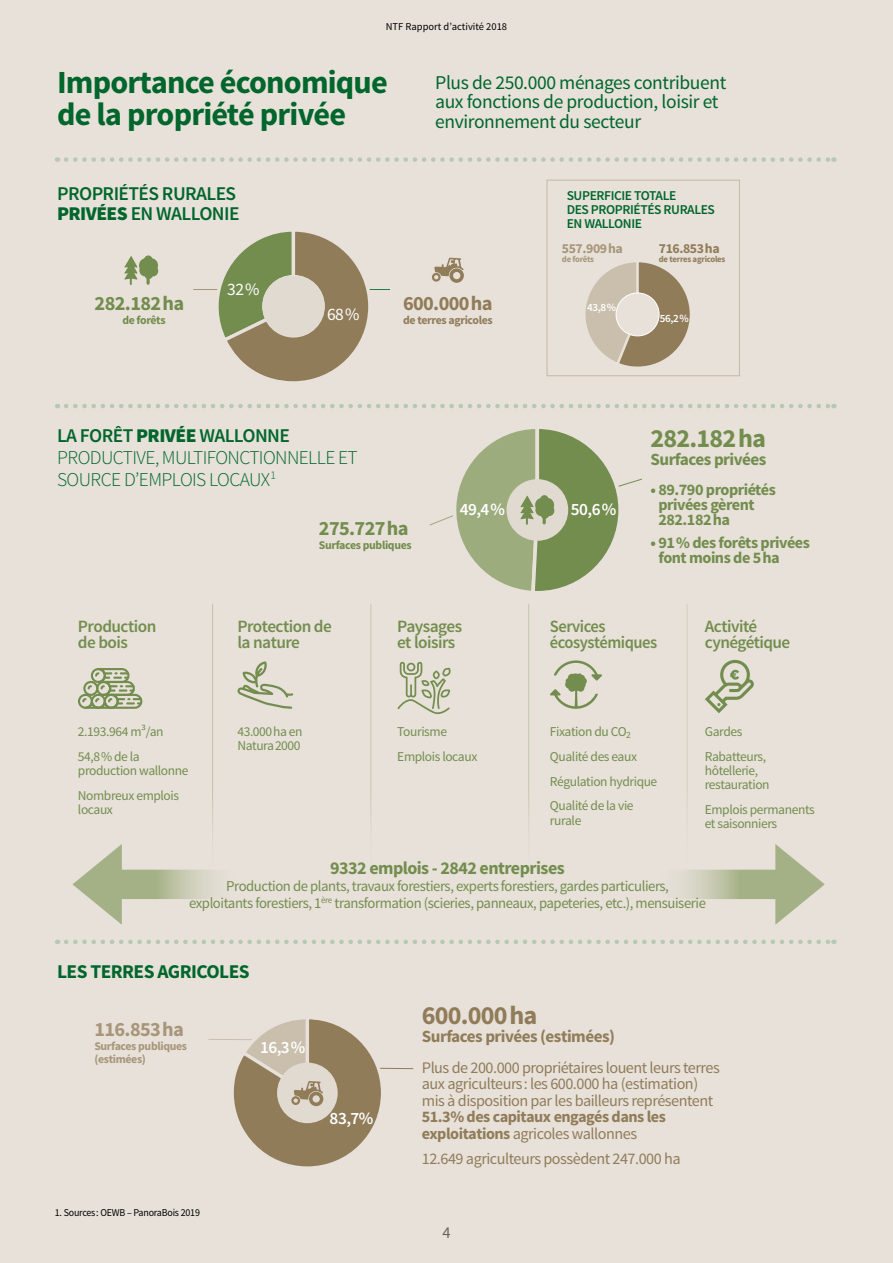
<style>
.page{position:relative;width:893px;height:1263px;background:#e7e1d9}
.page>*{position:absolute;margin:0;border:0;box-sizing:border-box;transform-origin:0 0}
.t1{font:700 32.25px/31.5px "Source Sans Pro";letter-spacing:-.025em;color:#00662c}
.t2{font:700 26.1px "Source Sans Pro";letter-spacing:-.03em;color:#738d4e}
.t3{font:700 26.1px "Source Sans Pro";letter-spacing:-.03em;color:#917c5a}
.t4{font:700 20.25px "Source Sans Pro";letter-spacing:-.03em;color:#738d4e}
.t5{font:700 20.25px "Source Sans Pro";letter-spacing:-.03em;color:#917c5a}
.t6{font:700 20.25px "Source Sans Pro";letter-spacing:-.03em;color:#a8967a}
.t7{font:19.5px/19.2px "Source Sans Pro";letter-spacing:-.02em;color:#00662c}
.t8{font:300 19.5px/21.8px "Source Sans Pro";letter-spacing:-.03em;color:#00662c}
.t9{font:600 19.5px/20.2px "Source Sans Pro";letter-spacing:-.03em;color:#00662c}
.t10{font:700 19.5px "Source Sans Pro";letter-spacing:-.03em;color:#00662c}
.t11{font:700 18px "Source Sans Pro";letter-spacing:-.03em;color:#738d4e}
.t12{font:17.4px "Source Sans Pro";color:#fff}
.t13{font:600 17.25px/15.8px "Source Sans Pro";letter-spacing:-.03em;color:#738d4e}
.t14{font:600 17.25px/15.8px "Source Sans Pro";letter-spacing:-.03em;color:#738d4e;scale:.96 1}
.t15{font:600 17.25px "Source Sans Pro";letter-spacing:-.03em;color:#fff}
.t16{font:700 17.1px "Source Sans Pro";letter-spacing:-.03em;color:#917c5a}
.t17{font:700 17.1px "Source Sans Pro";letter-spacing:-.03em;color:#738d4e}
.t18{font:16.5px "Source Sans Pro";color:#646567}
.t19{font:16.2px/16.5px "Source Sans Pro";letter-spacing:-.03em;color:#917c5a}
.t20{font:700 16.2px/15px "Source Sans Pro";letter-spacing:-.03em;color:#738d4e}
.t21{font:700 16.2px/16.5px "Source Sans Pro";letter-spacing:-.03em;color:#917c5a}
.t22{font:15px/17.2px "Source Sans Pro";letter-spacing:-.03em;color:#738d4e;text-align:center}
.t23{font:700 13.8px "Source Sans Pro";letter-spacing:-.03em;color:#917c5a}
.t24{font:700 13.8px "Source Sans Pro";letter-spacing:-.03em;color:#a8967a}
.t25{font:13.5px/24.9px "Source Sans Pro";letter-spacing:-.03em;color:#738d4e}
.t26{font:600 13.5px/14.2px "Source Sans Pro";letter-spacing:-.03em;color:#00662c}
.t27{font:700 11.85px/13.5px "Source Sans Pro";letter-spacing:-.03em;color:#a8967a}
.t28{font:700 11.85px "Source Sans Pro";letter-spacing:-.03em;color:#738d4e}
.t29{font:700 11.85px "Source Sans Pro";letter-spacing:-.03em;color:#917c5a}
.t30{font:600 11.1px "Source Sans Pro";color:#fff}
.t31{font:10.5px "Source Sans Pro";letter-spacing:-.02em;color:#000;scale:.95 1}
.t32{font:10.5px "Source Sans Pro";color:#000}
.t33{font:700 8.7px "Source Sans Pro";letter-spacing:-.03em;color:#917c5a}
.t34{font:700 8.7px "Source Sans Pro";letter-spacing:-.035em;color:#a8967a}
.s1{font-weight:900}
.s2{font-weight:600}
.s3{font-weight:400}
</style>
<div class="page">
<div style="left:547px;top:180px;width:193px;height:196px;border:1px solid #c5b8a5"></div>
<hr style="left:373px;top:1068px;width:40px;height:1px;background:#917c5a">
<hr style="left:208px;top:1039px;width:64px;height:1px;background:#cabfad">
<svg style="left:585px;top:262px;width:105px;height:105px"></svg>
<div style="left:616px;top:293px;width:43px;height:43px;background:#e7e1d9;border-radius:50%"></div>
<div style="left:616px;top:293px;width:43px;height:43px;border:1px solid #fff;border-radius:50%"></div>
<hr style="left:356px;top:289px;width:34px;height:1px;background:#247c48">
<hr style="left:193px;top:289px;width:34px;height:1px;background:#a8967a">
<svg style="left:217px;top:231px;width:153px;height:151px"></svg>
<div style="left:263px;top:275px;width:61px;height:62px;background:#e1dad0;border-radius:50%"></div>
<div style="left:262px;top:275px;width:63px;height:62px;border:1px solid #e7e1d9;border-radius:50%"></div>
<svg style="left:124px;top:255px;width:34px;height:30px"></svg>
<svg style="left:432px;top:258px;width:32px;height:25px"></svg>
<svg style="left:66px;top:404px;width:768px;height:4px"></svg>
<svg style="left:66px;top:939px;width:768px;height:5px"></svg>
<svg style="left:66px;top:157px;width:768px;height:5px"></svg>
<svg style="left:78px;top:668px;width:64px;height:41px"></svg>
<svg style="left:237px;top:661px;width:56px;height:48px"></svg>
<svg style="left:397px;top:662px;width:54px;height:52px"></svg>
<svg style="left:550px;top:660px;width:52px;height:49px"></svg>
<svg style="left:705px;top:660px;width:49px;height:53px"></svg>
<hr style="left:213px;top:604px;width:1px;height:283px;background:#a4b186">
<hr style="left:371px;top:604px;width:1px;height:283px;background:#a4b186">
<hr style="left:528px;top:604px;width:1px;height:283px;background:#a4b186">
<hr style="left:686px;top:604px;width:1px;height:283px;background:#a4b186">
<svg style="left:72px;top:844px;width:142px;height:81px"></svg>
<svg style="left:685px;top:844px;width:140px;height:81px"></svg>
<svg style="left:233px;top:1019px;width:153px;height:148px"></svg>
<svg style="left:429px;top:429px;width:213px;height:162px"></svg>
<p class="t32" style="left:386px;top:20px;width:123px">NTF Rapport d’activité 2018</p>
<h1 class="t1" style="left:57px;top:68px;width:332px">Importance économique de la propriété privée</h1>
<h3 class="t7" style="left:435px;top:73px;width:293px">Plus de 250.000 ménages contribuent aux fonctions de production, loisir et environnement du secteur</h3>
<h3 class="t9" style="left:57px;top:184px;width:184px">PROPRIÉTÉS RURALES<br><span class="s1">PRIVÉES</span> EN WALLONIE</h3>
<p class="t26" style="left:567px;top:189px;width:150px">SUPERFICIE TOTALE<br>DES PROPRIÉTÉS RURALES<br>EN WALLONIE</p>
<p class="t23" style="left:659px;top:240px;width:62px">716.853ha</p>
<p class="t33" style="left:659px;top:254px;width:68px">de terres agricoles</p>
<p class="t24" style="left:562px;top:240px;width:62px">557.909ha</p>
<p class="t34" style="left:562px;top:254px;width:34px">de forêts</p>
<h3 class="t4" style="left:95px;top:290px;width:91px">282.182ha</h3>
<p class="t28" style="left:122px;top:312px;width:45px">de forêts</p>
<p class="t12" style="left:227px;top:278px;width:34px">32%</p>
<p class="t12" style="left:327px;top:303px;width:34px">68%</p>
<h3 class="t5" style="left:403px;top:290px;width:91px">600.000ha</h3>
<p class="t29" style="left:403px;top:312px;width:91px">de terres agricoles</p>
<p class="t30" style="left:587px;top:301px;width:31px">43,8%</p>
<p class="t30" style="left:660px;top:311px;width:31px">56,2%</p>
<h3 class="t8" style="left:57px;top:425px;width:302px"><span class="s2">LA FORÊT</span> <span class="s1">PRIVÉE</span> <span class="s2">WALLONNE<br></span>PRODUCTIVE, MULTIFONCTIONNELLE ET<br>SOURCE D’EMPLOIS LOCAUX<sup>1</sup></h3>
<h3 class="t4" style="left:319px;top:516px;width:91px">275.727ha</h3>
<p class="t28" style="left:319px;top:537px;width:94px">Surfaces publiques</p>
<p class="t15" style="left:460px;top:499px;width:47px">49,4%</p>
<p class="t15" style="left:571px;top:499px;width:47px">50,6%</p>
<h2 class="t2" style="left:650px;top:422px;width:117px">282.182ha</h2>
<p class="t17" style="left:650px;top:449px;width:117px">Surfaces privées</p>
<p class="t20" style="left:658px;top:482px;width:119px;text-indent:-8px">• 89.790 propriétés privées gèrent<br>282.182ha</p>
<p class="t20" style="left:658px;top:536px;width:153px;text-indent:-8px">• 91% des forêts privées font moins de 5ha</p>
<p class="t13" style="left:78px;top:619px;width:80px">Production de bois</p>
<p class="t25" style="left:78px;top:719px;width:87px">2.193.964 m³/an<br>54,8% de la</p>
<p class="t25" style="left:78px;top:758px;width:112px">production wallonne<br>Nombreux emplois</p>
<p class="t25" style="left:78px;top:797px;width:37px">locaux</p>
<p class="t13" style="left:237px;top:619px;width:96px">Protection de la nature</p>
<p class="t25" style="left:237px;top:724px;width:67px;line-height:14.2px">43.000ha en<br>Natura2000</p>
<p class="t13" style="left:397px;top:619px;width:66px">Paysages et loisirs</p>
<p class="t25" style="left:397px;top:719px;width:82px">Tourisme<br>Emplois locaux</p>
<p class="t14" style="left:550px;top:619px;width:113px">Services écosystémiques</p>
<p class="t25" style="left:550px;top:719px;width:109px">Fixation du CO<sub>2<br></sub>Qualité des eaux<br>Régulation hydrique<br>Qualité de la vie</p>
<p class="t25" style="left:550px;top:808px;width:33px">rurale</p>
<p class="t13" style="left:705px;top:619px;width:87px">Activité cynégétique</p>
<p class="t25" style="left:705px;top:719px;width:63px">Gardes<br>Rabatteurs,</p>
<p class="t25" style="left:705px;top:763px;width:66px;line-height:14.2px">hôtellerie, restauration</p>
<p class="t25" style="left:705px;top:803px;width:112px;line-height:14.2px">Emplois permanents et saisonniers</p>
<h3 class="t11" style="left:330px;top:856px;width:236px">9332 emplois - 2842 entreprises</h3>
<p class="t22" style="left:189px;top:877px;width:518px">Production de plants, travaux forestiers, experts forestiers, gardes particuliers,<br>exploitants forestiers, 1<sup>ère</sup> transformation (scieries, panneaux, papeteries, etc.), mensuiserie</p>
<h3 class="t10" style="left:57px;top:959px;width:194px">LES TERRES AGRICOLES</h3>
<h3 class="t6" style="left:94px;top:1016px;width:91px">116.853ha</h3>
<p class="t27" style="left:94px;top:1039px;width:94px">Surfaces publiques (estimées)</p>
<p class="t15" style="left:260px;top:1036px;width:47px">16,3%</p>
<p class="t15" style="left:330px;top:1107px;width:45px">83,7%</p>
<p class="t31" style="left:55px;top:1205px;width:154px">1. Sources: OEWB – PanoraBois 2019</p>
<h2 class="t3" style="left:422px;top:998px;width:117px">600.000ha</h2>
<p class="t16" style="left:422px;top:1025px;width:195px">Surfaces privées (estimées)</p>
<p class="t19" style="left:422px;top:1059px;width:299px">Plus de 200.000 propriétaires louent leurs terres aux agriculteurs: les 600.000 ha (estimation) mis à disposition par les bailleurs représentent</p>
<p class="t21" style="left:422px;top:1109px;width:246px">51.3% des capitaux engagés dans les exploitations <span class="s3">agricoles wallonnes</span></p>
<p class="t19" style="left:422px;top:1150px;width:260px">12.649 agriculteurs possèdent 247.000 ha</p>
<p class="t18" style="left:442px;top:1223px;width:10px">4</p>
</div>
